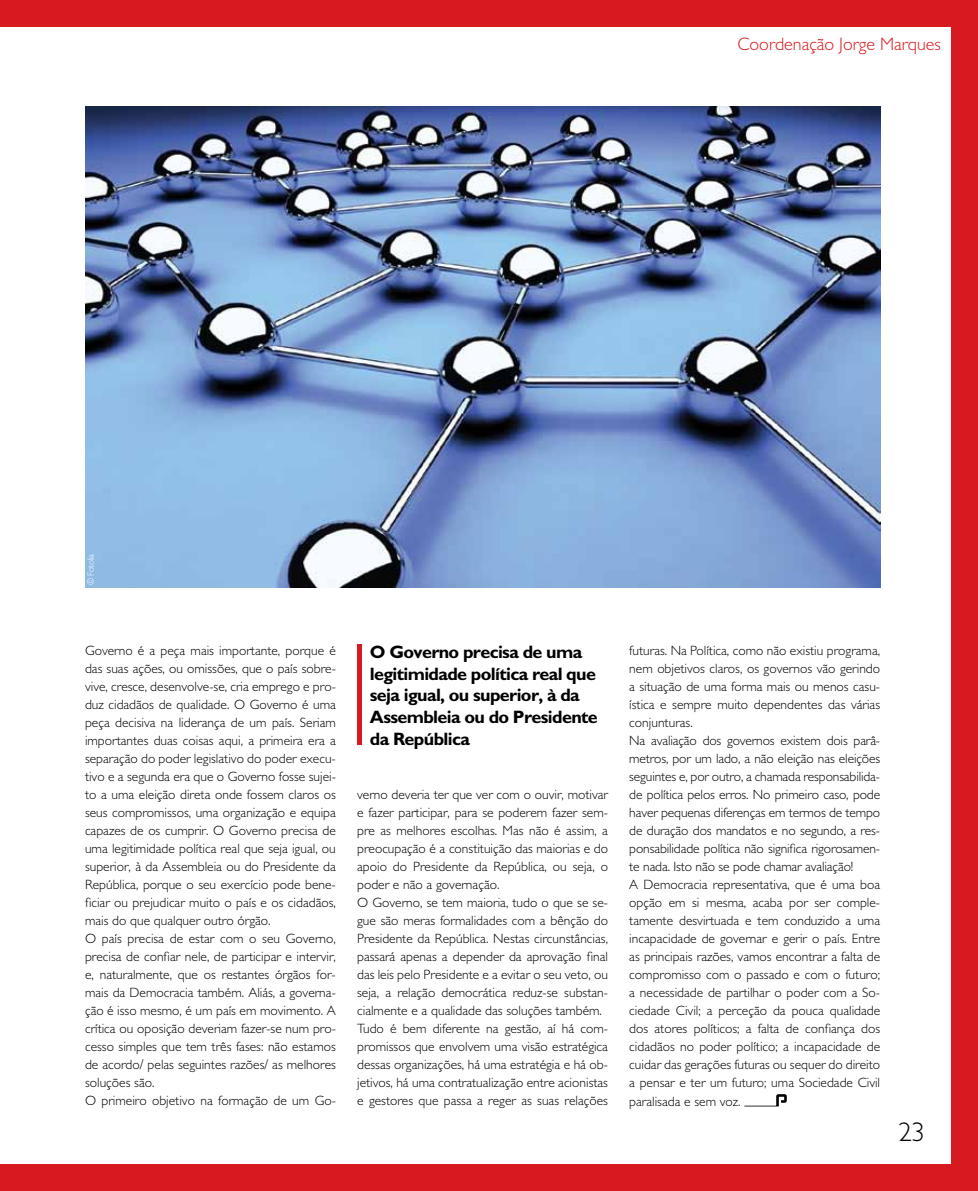
<style>
.page{position:relative;width:978px;height:1191px;background:#fff}
.page>*{position:absolute;margin:0;border:0;box-sizing:border-box;transform-origin:0 0}
.t1{font:300 27px "Gentle Sans";color:#000}
.t2{font:700 18px/21.6px "Gentle Sans";letter-spacing:-.035em;color:#000}
.t3{font:300 18px "Gentle Sans";color:#d71920}
.t4{font:300 13.5px/18px "Gentle Sans";color:#000}
.t5{font:300 9px "Gentle Sans";color:#fff}
</style>
<div class="page">
<div style="left:0;top:0;width:978px;height:27px;background:#d71920"></div>
<div style="left:0;top:1164px;width:978px;height:27px;background:#d71920"></div>
<div style="left:951px;top:0;width:27px;height:1191px;background:#d71920"></div>
<img style="left:85px;top:106px;width:795px;height:481px">
<hr style="left:357px;top:644px;width:4px;height:101px;background:#d71920">
<svg style="left:744px;top:1094px;width:43px;height:12px"></svg>
<h2 class="t3" style="left:737px;top:33px;width:205px">Coordenação Jorge Marques</h2>
<p class="t5" style="left:86px;top:585px;width:33px;rotate:-90deg">© Fotolia</p>
<p class="t4" style="left:85px;top:641px;width:252px">Governo é a peça mais importante, porque é das suas ações, ou omissões, que o país sobre&shy;vive, cresce, desenvolve-se, cria emprego e pro&shy;duz cidadãos de qualidade. O Governo é uma peça decisiva na liderança de um país. Seriam importantes duas coisas aqui, a primeira era a separação do poder legislativo do poder execu&shy;tivo e a segunda era que o Governo fosse sujei&shy;to a uma eleição direta onde fossem claros os seus compromissos, uma organização e equipa capazes de os cumprir. O Governo precisa de uma legitimidade política real que seja igual, ou superior, à da Assembleia ou do Presidente da República, porque o seu exercício pode bene&shy;ficiar ou prejudicar muito o país e os cidadãos, mais do que qualquer outro órgão.<br>O país precisa de estar com o seu Governo, precisa de confiar nele, de participar e intervir, e, naturalmente, que os restantes órgãos for&shy;mais da Democracia também. Aliás, a governa&shy;ção é isso mesmo, é um país em movimento. A crítica ou oposição deveriam fazer-se num pro&shy;cesso simples que tem três fases: não estamos de acordo/ pelas seguintes razões/ as melhores soluções são.<br>O primeiro objetivo na formação de um Go-</p>
<h2 class="t2" style="left:370px;top:641px;width:229px">O Governo precisa de uma legitimidade política real que seja igual, ou superior, à da<br>Assembleia ou do Presidente da República</h2>
<p class="t4" style="left:629px;top:641px;width:252px">futuras. N a Política, como não existiu programa, nem objetivos claros, os governos vão gerindo a situação de uma forma mais ou menos casu&shy;ística e sempre muito dependentes das várias conjunturas.<br>N a avaliação dos governos existem dois parâ&shy;metros, por um lado, a não eleição nas eleições seguintes e, por outro, a chamada responsabilida&shy;de política pelos erros. N o primeiro caso, pode haver pequenas diferenças em termos de tempo de duração dos mandatos e no segundo, a res&shy;ponsabilidade política não significa rigorosamen&shy;te nada. Isto não se pode chamar avaliação!<br>A Democracia representativa, que é uma boa opção em si mesma, acaba por ser comple&shy;tamente desvirtuada e tem conduzido a uma incapacidade de governar e gerir o país. Entre as principais razões, vamos encontrar a falta de compromisso com o passado e com o futuro; a necessidade de partilhar o poder com a So&shy;ciedade Civil; a perceção da pouca qualidade dos atores políticos; a falta de confiança dos cidadãos no poder político; a incapacidade de cuidar das gerações futuras ou sequer do direito a pensar e ter um futuro; uma Sociedade Civil</p>
<p class="t4" style="left:629px;top:1092px;width:113px">paralisada e sem voz.</p>
<p class="t4" style="left:357px;top:785px;width:252px">verno deveria ter que ver com o ouvir, motivar e fazer participar, para se poderem fazer sem&shy;pre as melhores escolhas. Mas não é assim, a preocupação é a constituição das maiorias e do apoio do Presidente da República, ou seja, o poder e não a governação.<br>O Governo, se tem maioria, tudo o que se se&shy;gue são meras formalidades com a bênção do Presidente da República. Nestas circunstâncias, passará apenas a depender da aprovação final das leis pelo Presidente e a evitar o seu veto, ou seja, a relação democrática reduz-se substan&shy;cialmente e a qualidade das soluções também.<br>Tudo é bem diferente na gestão, aí há com&shy;promissos que envolvem uma visão estratégica dessas organizações, há uma estratégia e há ob&shy;jetivos, há uma contratualização entre acionistas e gestores que passa a reger as suas relações</p>
<h1 class="t1" style="left:898px;top:1116px;width:28px">23</h1>
</div>
